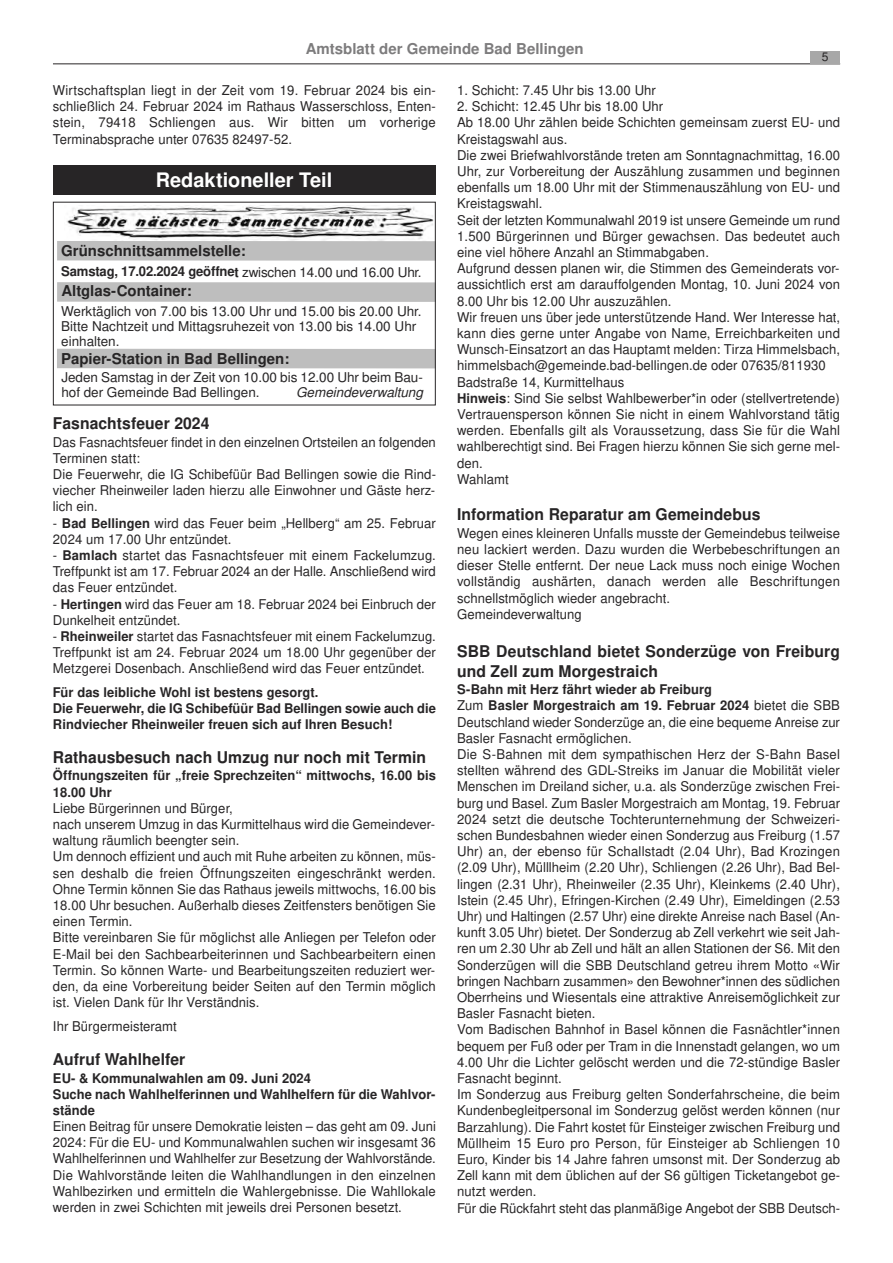
<style>
.page{position:relative;width:893px;height:1263px;background:#fff}
.page>*{position:absolute;margin:0;border:0;box-sizing:border-box;transform-origin:0 0}
.t1{font:700 19.95px "Nimbus San L";color:#fff}
.t2{font:700 16.2px/19.5px "Nimbus San L";letter-spacing:.005em;color:#272526}
.t3{font:700 15px "Nimbus San L";color:#272526}
.t4{font:700 15px "Nimbus San L";color:#7d7c7d}
.t5{font:13.5px/16.2px "Nimbus San L";letter-spacing:.005em;color:#272526}
.t6{font:700 13.5px "Nimbus San L";letter-spacing:-.015em;color:#272526}
.t7{font:italic 13.5px "Nimbus San L";color:#272526}
.t8{font:700 13.35px/16px "Nimbus San L";letter-spacing:.005em;color:#272526}
.t9{font:12px "Nimbus San L";color:#272526}
.s1{font-weight:400}
.s2{font-weight:700;font-size:13.35px}
.s3{font-weight:400;font-size:13.5px}
</style>
<div class="page">
<hr style="left:53px;top:63px;width:787px;height:1px;background:#272526">
<div style="left:810px;top:51px;width:30px;height:12px;background:#a8a8a8"></div>
<img style="left:67px;top:206px;width:366px;height:35px">
<div style="left:57px;top:241px;width:379px;height:20px;background:#bebebe"></div>
<div style="left:57px;top:282px;width:379px;height:20px;background:#bebebe"></div>
<div style="left:57px;top:349px;width:378px;height:19px;background:#bebebe"></div>
<div style="left:53px;top:165px;width:382px;height:30px;background:#272526"></div>
<p class="t4" style="left:306px;top:43px;width:279px">Amtsblatt der Gemeinde Bad Bellingen</p>
<p class="t9" style="left:821px;top:52px;width:8px">5</p>
<p class="t5" style="left:53px;top:83px;width:384px;text-align:justify">Wirtschaftsplan liegt in der Zeit vom 19. Februar 2024 bis ein&shy;schließlich 24. Februar 2024 im Rathaus Wasserschloss, Enten&shy;stein, 79418 Schliengen aus. Wir bitten um vorherige Terminabsprache unter 07635 82497-52.</p>
<h1 class="t1" style="left:156px;top:172px;width:178px">Redaktioneller Teil</h1>
<p class="t3" style="left:61px;top:245px;width:186px">Grünschnittsammelstelle:</p>
<p class="t3" style="left:61px;top:285px;width:132px">Altglas-Container:</p>
<p class="t6" style="left:61px;top:267px;width:362px">Samstag, 17.02.2024 geöffnet <span class="s1">zwischen 14.00 und 16.00 Uhr.</span></p>
<p class="t5" style="left:61px;top:305px;width:362px;line-height:15px">Werktäglich von 7.00 bis 13.00 Uhr und 15.00 bis 20.00 Uhr.<br>Bitte Nachtzeit und Mittagsruhezeit von 13.00 bis 14.00 Uhr einhalten.</p>
<p class="t5" style="left:61px;top:371px;width:363px;line-height:15px">Jeden Samstag in der Zeit von 10.00 bis 12.00 Uhr beim Bau&shy;hof der Gemeinde Bad Bellingen.</p>
<p class="t3" style="left:61px;top:353px;width:230px">Papier-Station in Bad Bellingen:</p>
<p class="t7" style="left:296px;top:385px;width:128px">Gemeindeverwaltung</p>
<p class="t2" style="left:53px;top:415px;width:158px">Fasnachtsfeuer 2024</p>
<p class="t5" style="left:53px;top:435px;width:384px">Das Fasnachtsfeuer findet in den einzelnen Ortsteilen an folgenden Terminen statt:<br>Die Feuerwehr, die IG Schibefüür Bad Bellingen sowie die Rind&shy;viecher Rheinweiler laden hierzu alle Einwohner und Gäste herz&shy;lich ein.</p>
<p class="t5" style="left:53px;top:516px;width:384px">- <span class="s2">Bad Bellingen</span> wird das Feuer beim „Hellberg“ am 25. Februar<br>2024 um 17.00 Uhr entzündet.</p>
<p class="t5" style="left:53px;top:548px;width:384px;text-align:justify">- <span class="s2">Bamlach</span> startet das Fasnachtsfeuer mit einem Fackelumzug.<br>Treffpunkt ist am 17. Februar 2024 an der Halle. Anschließend wird das Feuer entzündet.</p>
<p class="t5" style="left:53px;top:597px;width:384px">- <span class="s2">Hertingen</span> wird das Feuer am 18. Februar 2024 bei Einbruch der<br>Dunkelheit entzündet.</p>
<p class="t5" style="left:53px;top:629px;width:384px;text-align:justify">- <span class="s2">Rheinweiler</span> startet das Fasnachtsfeuer mit einem Fackelumzug.<br>Treffpunkt ist am 24. Februar 2024 um 18.00 Uhr gegenüber der Metzgerei Dosenbach. Anschließend wird das Feuer entzündet.</p>
<p class="t8" style="left:53px;top:685px;width:384px">Für das leibliche Wohl ist bestens gesorgt.<br>Die Feuerwehr, die IG Schibefüür Bad Bellingen sowie auch die<br>Rindviecher Rheinweiler freuen sich auf Ihren Besuch!</p>
<p class="t2" style="left:53px;top:749px;width:375px">Rathausbesuch nach Umzug nur noch mit Termin</p>
<p class="t8" style="left:53px;top:769px;width:384px">Öffnungszeiten für „freie Sprechzeiten“ mittwochs, 16.00 bis<br>18.00 Uhr</p>
<p class="t5" style="left:53px;top:801px;width:384px">Liebe Bürgerinnen und Bürger,<br>nach unserem Umzug in das Kurmittelhaus wird die Gemeindever&shy;waltung räumlich beengter sein.<br>Um dennoch effizient und auch mit Ruhe arbeiten zu können, müs&shy;sen deshalb die freien Öffnungszeiten eingeschränkt werden.<br>Ohne Termin können Sie das Rathaus jeweils mittwochs, 16.00 bis 18.00 Uhr besuchen. Außerhalb dieses Zeitfensters benötigen Sie einen Termin.<br>Bitte vereinbaren Sie für möglichst alle Anliegen per Telefon oder E-Mail bei den Sachbearbeiterinnen und Sachbearbeitern einen Termin. So können Warte- und Bearbeitungszeiten reduziert wer&shy;den, da eine Vorbereitung beider Seiten auf den Termin möglich ist. Vielen Dank für Ihr Verständnis.</p>
<p class="t5" style="left:53px;top:1019px;width:125px">Ihr Bürgermeisteramt</p>
<p class="t2" style="left:53px;top:1051px;width:134px">Aufruf Wahlhelfer</p>
<p class="t8" style="left:53px;top:1071px;width:384px">EU- &amp; Kommunalwahlen am 09. Juni 2024<br>Suche nach Wahlhelferinnen und Wahlhelfern für die Wahlvor&shy;stände</p>
<p class="t5" style="left:53px;top:1119px;width:384px;text-align:justify">Einen Beitrag für unsere Demokratie leisten – das geht am 09. Juni 2024: Für die EU- und Kommunalwahlen suchen wir insgesamt 36<br>Wahlhelferinnen und Wahlhelfer zur Besetzung der Wahlvorstände.<br>Die Wahlvorstände leiten die Wahlhandlungen in den einzelnen Wahlbezirken und ermitteln die Wahlergebnisse. Die Wahllokale werden in zwei Schichten mit jeweils drei Personen besetzt.</p>
<p class="t5" style="left:457px;top:83px;width:200px">1. Schicht: 7.45 Uhr bis 13.00 Uhr</p>
<p class="t5" style="left:457px;top:100px;width:384px">2. Schicht: 12.45 Uhr bis 18.00 Uhr<br>Ab 18.00 Uhr zählen beide Schichten gemeinsam zuerst EU- und Kreistagswahl aus.<br>Die zwei Briefwahlvorstände treten am Sonntagnachmittag, 16.00<br>Uhr, zur Vorbereitung der Auszählung zusammen und beginnen ebenfalls um 18.00 Uhr mit der Stimmenauszählung von EU- und Kreistagswahl.<br>Seit der letzten Kommunalwahl 2019 ist unsere Gemeinde um rund 1.500 Bürgerinnen und Bürger gewachsen. Das bedeutet auch eine viel höhere Anzahl an Stimmabgaben.<br>Aufgrund dessen planen wir, die Stimmen des Gemeinderats vor&shy;aussichtlich erst am darauffolgenden Montag, 10. Juni 2024 von 8.00 Uhr bis 12.00 Uhr auszuzählen.<br>Wir freuen uns über jede unterstützende Hand. Wer Interesse hat, kann dies gerne unter Angabe von Name, Erreichbarkeiten und Wunsch-Einsatzort an das Hauptamt melden: Tirza Himmelsbach, himmelsbach@gemeinde.bad-bellingen.de oder 07635/811930<br>Badstraße 14, Kurmittelhaus<br><span class="s2">Hinweis</span>: Sind Sie selbst Wahlbewerber*in oder (stellvertretende)<br>Vertrauensperson können Sie nicht in einem Wahlvorstand tätig werden. Ebenfalls gilt als Voraussetzung, dass Sie für die Wahl wahlberechtigt sind. Bei Fragen hierzu können Sie sich gerne mel&shy;den.<br>Wahlamt</p>
<p class="t2" style="left:457px;top:506px;width:305px">Information Reparatur am Gemeindebus</p>
<p class="t5" style="left:457px;top:526px;width:384px">Wegen eines kleineren Unfalls musste der Gemeindebus teilweise neu lackiert werden. Dazu wurden die Werbebeschriftungen an dieser Stelle entfernt. Der neue Lack muss noch einige Wochen vollständig aushärten, danach werden alle Beschriftungen schnellstmöglich wieder angebracht.<br>Gemeindeverwaltung</p>
<p class="t2" style="left:457px;top:643px;width:384px">SBB Deutschland bietet Sonderzüge von Freiburg und Zell zum Morgestraich</p>
<p class="t8" style="left:457px;top:683px;width:384px">S-Bahn mit Herz fährt wieder ab Freiburg<br><span class="s3">Zum</span> Basler Morgestraich am 19. Februar 2024 <span class="s3">bietet die SBB</span></p>
<p class="t5" style="left:457px;top:715px;width:384px">Deutschland wieder Sonderzüge an, die eine bequeme Anreise zur Basler Fasnacht ermöglichen.<br>Die S-Bahnen mit dem sympathischen Herz der S-Bahn Basel stellten während des GDL-Streiks im Januar die Mobilität vieler Menschen im Dreiland sicher, u.a. als Sonderzüge zwischen Frei&shy;burg und Basel. Zum Basler Morgestraich am Montag, 19. Februar 2024 setzt die deutsche Tochterunternehmung der Schweizeri&shy;schen Bundesbahnen wieder einen Sonderzug aus Freiburg (1.57<br>Uhr) an, der ebenso für Schallstadt (2.04 Uhr), Bad Krozingen (2.09 Uhr), Mülllheim (2.20 Uhr), Schliengen (2.26 Uhr), Bad Bel&shy;lingen (2.31 Uhr), Rheinweiler (2.35 Uhr), Kleinkems (2.40 Uhr), Istein (2.45 Uhr), Efringen-Kirchen (2.49 Uhr), Eimeldingen (2.53<br>Uhr) und Haltingen (2.57 Uhr) eine direkte Anreise nach Basel (An&shy;kunft 3.05 Uhr) bietet. Der Sonderzug ab Zell verkehrt wie seit Jah&shy;ren um 2.30 Uhr ab Zell und hält an allen Stationen der S6. Mit den Sonderzügen will die SBB Deutschland getreu ihrem Motto «Wir bringen Nachbarn zusammen» den Bewohner*innen des südlichen Oberrheins und Wiesentals eine attraktive Anreisemöglichkeit zur Basler Fasnacht bieten.<br>Vom Badischen Bahnhof in Basel können die Fasnächtler*innen bequem per Fuß oder per Tram in die Innenstadt gelangen, wo um 4.00 Uhr die Lichter gelöscht werden und die 72-stündige Basler Fasnacht beginnt.<br>Im Sonderzug aus Freiburg gelten Sonderfahrscheine, die beim Kundenbegleitpersonal im Sonderzug gelöst werden können (nur Barzahlung). Die Fahrt kostet für Einsteiger zwischen Freiburg und Müllheim 15 Euro pro Person, für Einsteiger ab Schliengen 10<br>Euro, Kinder bis 14 Jahre fahren umsonst mit. Der Sonderzug ab Zell kann mit dem üblichen auf der S6 gültigen Ticketangebot ge&shy;nutzt werden.<br>Für die Rückfahrt steht das planmäßige Angebot der SBB Deutsch-</p>
</div>
